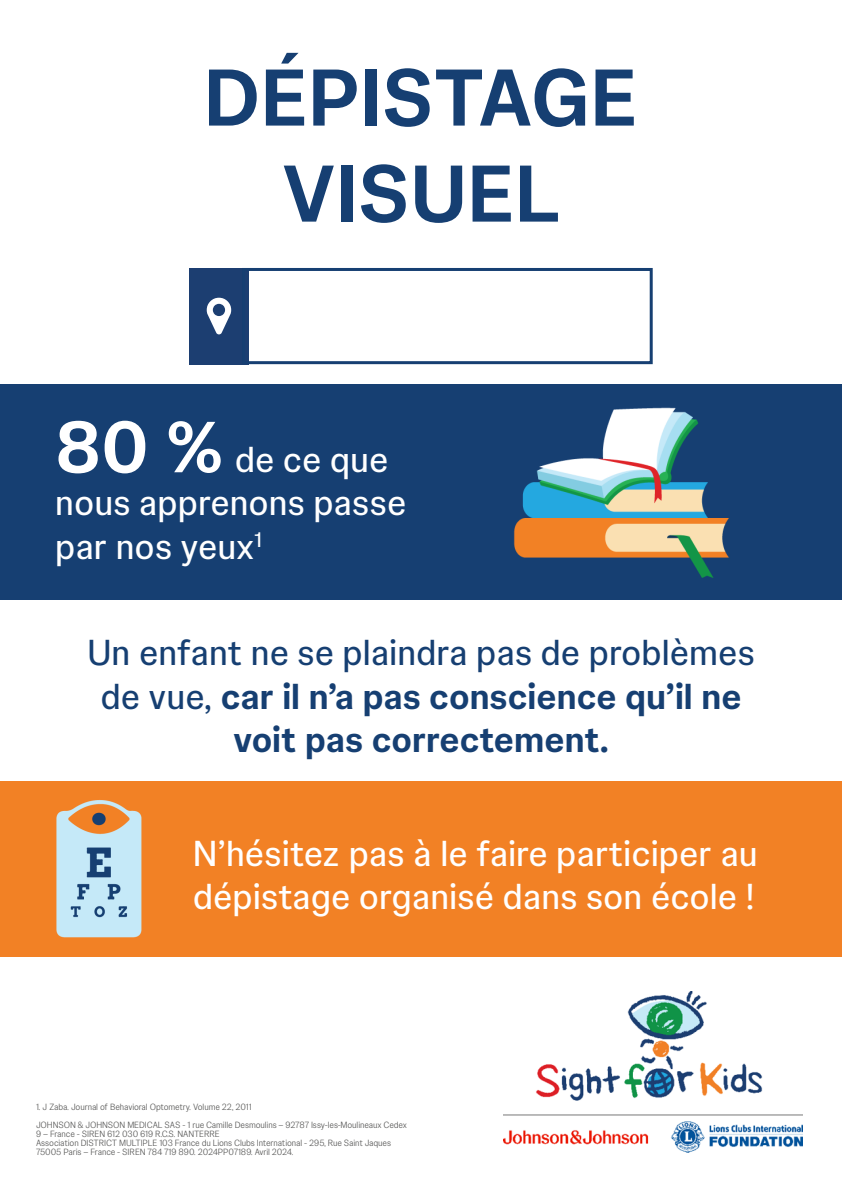
<style>
.page{position:relative;width:842px;height:1191px;background:#fff}
.page>*{position:absolute;margin:0;border:0;box-sizing:border-box;transform-origin:0 0}
.t1{font:700 80px/96px "Johnson Text";color:#163f72;text-align:center}
.t2{font:36px/43.2px "Johnson Text";color:#fff}
.t3{font:700 36px/43.2px "Johnson Text";color:#163f72;text-align:center}
.t4{font:300 9px/9px "Johnson Text";letter-spacing:-.01em;color:#575756}
.s1{font-weight:700;font-size:72px}
.s2{font-weight:400}
</style>
<div class="page">
<img style="left:503px;top:992px;width:299px;height:160px">
<div style="left:0;top:384px;width:842px;height:216px;background:#163f72"></div>
<div style="left:0;top:782px;width:842px;height:175px;background:#f28125"></div>
<img style="left:513px;top:407px;width:216px;height:171px">
<img style="left:56px;top:800px;width:86px;height:138px">
<div style="left:189px;top:268px;width:60px;height:96px;background:#1c3e71"></div>
<svg style="left:207px;top:298px;width:24px;height:36px"></svg>
<div style="left:242px;top:268px;width:411px;height:96px;border:3px solid #163f72"></div>
<h1 class="t1" style="left:204px;top:44px;width:436px">DÉPISTAGE<br>VISUEL</h1>
<h2 class="t2" style="left:55px;top:436px;width:353px"><span class="s1">80 %</span> de ce que nous apprenons passe par nos yeux<sup>1</sup></h2>
<h2 class="t3" style="left:87px;top:628px;width:669px"><span class="s2">Un enfant ne se plaindra pas de problèmes de vue,</span> car il n’a pas conscience qu’il ne voit pas correctement.</h2>
<h2 class="t2" style="left:193px;top:829px;width:566px">N’hésitez pas à le faire participer au dépistage organisé dans son école !</h2>
<p class="t4" style="left:36px;top:1097px;width:373px;line-height:18px">1. J Zaba. Journal of Behavioral Optometry. Volume 22, 2011<br>JOHNSON &amp; JOHNSON MEDICAL SAS - 1 rue Camille Desmoulins – 92787 Issy-les-Moulineaux Cedex</p>
<p class="t4" style="left:36px;top:1128px;width:357px">9 – France - SIREN 612 030 619 R.C.S. NANTERRE<br>Association DISTRICT MULTIPLE 103 France du Lions Clubs International - 295, Rue Saint Jaques<br>75005 Paris – France - SIREN 784 719 890. 2024PP07189. Avril 2024.</p>
</div>
